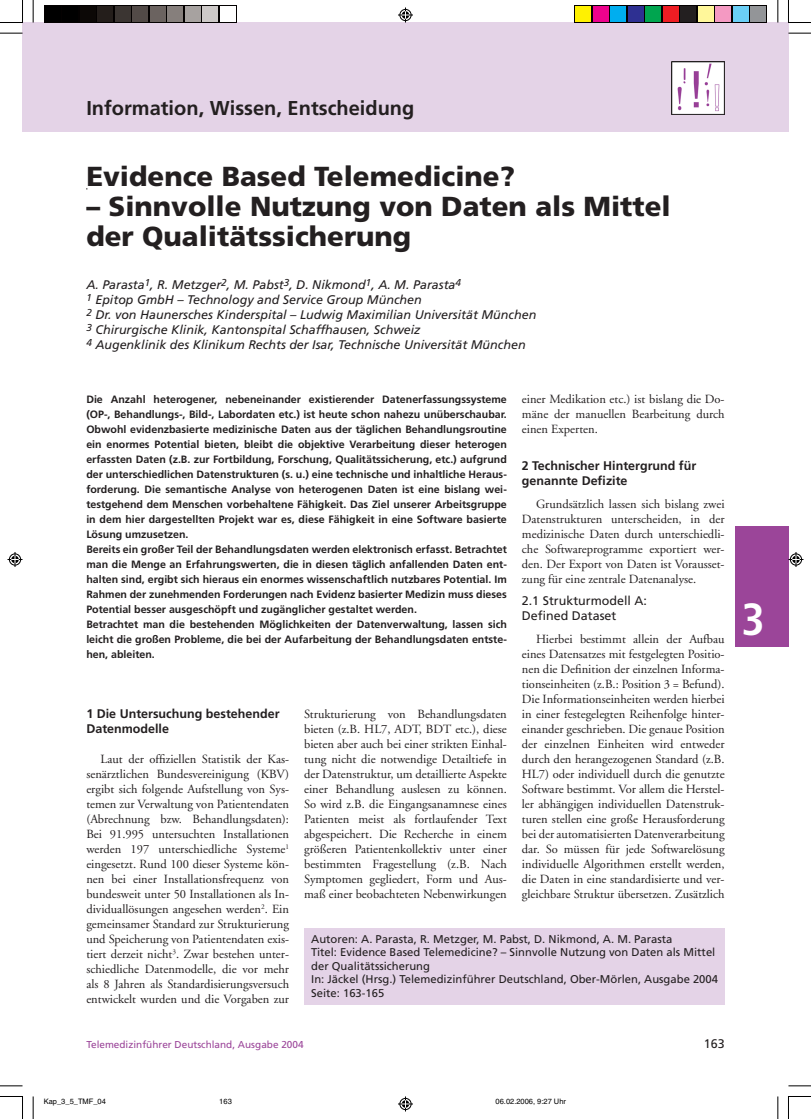
<style>
.page{position:relative;width:811px;height:1119px;background:#fff}
.page>*{position:absolute;margin:0;border:0;box-sizing:border-box;transform-origin:0 0}
.t1{font:700 condensed 45px "Frutiger";color:#fff}
.t2{font:900 27.5px/30px "Frutiger";color:#231f20}
.t3{font:700 20px "Frutiger";color:#231f20}
.t4{font:12.5px/15px "Adobe Garamond";color:#231f20;text-align:justify}
.t5{font:italic 12.5px/15px "Frutiger";color:#231f20}
.t6{font:700 12.5px/15px "Frutiger";color:#231f20}
.t7{font:12.5px/15px "Frutiger";color:#231f20}
.t8{font:11.25px/13.5px "Frutiger";color:#231f20}
.t9{font:700 10.62px/15px "Frutiger";color:#231f20}
.t10{font:10px "Frutiger";color:#9b4599}
.t11{font:7.5px "Helvetica";color:#000}
</style>
<div class="page">
<div style="left:22px;top:23px;width:11px;height:109px;background:#e4d3e7"></div>
<div style="left:33px;top:23px;width:755px;height:109px;background:#e4d3e7"></div>
<div style="left:735px;top:526px;width:53px;height:120px;background:#9b4599"></div>
<img style="left:671px;top:61px;width:53px;height:54px">
<div style="left:304px;top:928px;width:420px;height:76px;background:#e4d3e7"></div>
<svg style="left:44px;top:5px;width:192px;height:18px"></svg>
<div style="left:45px;top:6px;width:15px;height:15px;background:#000"></div>
<div style="left:63px;top:6px;width:15px;height:15px;background:#000"></div>
<div style="left:80px;top:6px;width:15px;height:15px;background:#0c0806"></div>
<div style="left:98px;top:6px;width:15px;height:15px;background:#241e1b"></div>
<div style="left:115px;top:6px;width:15px;height:15px;background:#3b3532"></div>
<div style="left:133px;top:6px;width:15px;height:15px;background:#524a47"></div>
<div style="left:150px;top:6px;width:15px;height:15px;background:#6b6360"></div>
<div style="left:168px;top:6px;width:15px;height:15px;background:#867f7c"></div>
<div style="left:185px;top:6px;width:15px;height:15px;background:#a7a2a0"></div>
<div style="left:203px;top:6px;width:15px;height:15px;background:#cdc9c8"></div>
<div style="left:220px;top:6px;width:15px;height:15px;background:#fff"></div>
<svg style="left:574px;top:5px;width:193px;height:18px"></svg>
<div style="left:575px;top:6px;width:15px;height:15px;background:#fff101"></div>
<div style="left:593px;top:6px;width:15px;height:15px;background:#ed028c"></div>
<div style="left:610px;top:6px;width:15px;height:15px;background:#00aeef"></div>
<div style="left:628px;top:6px;width:15px;height:15px;background:#2e3092"></div>
<div style="left:645px;top:6px;width:15px;height:15px;background:#00a54f"></div>
<div style="left:663px;top:6px;width:15px;height:15px;background:#ee1d23"></div>
<div style="left:680px;top:6px;width:15px;height:15px;background:#231f20"></div>
<div style="left:698px;top:6px;width:15px;height:15px;background:#fff79a"></div>
<div style="left:715px;top:6px;width:15px;height:15px;background:#f499c2"></div>
<div style="left:733px;top:6px;width:15px;height:15px;background:#6bcff6"></div>
<div style="left:750px;top:6px;width:15px;height:15px;background:#939598"></div>
<svg style="left:33px;top:0;width:1px;height:23px"></svg>
<svg style="left:0;top:33px;width:22px;height:1px"></svg>
<svg style="left:777px;top:0;width:1px;height:23px"></svg>
<svg style="left:788px;top:33px;width:22px;height:1px"></svg>
<svg style="left:33px;top:1096px;width:1px;height:23px"></svg>
<svg style="left:0;top:1085px;width:22px;height:1px"></svg>
<svg style="left:777px;top:1096px;width:1px;height:23px"></svg>
<svg style="left:788px;top:1085px;width:22px;height:1px"></svg>
<svg style="left:0;top:0;width:23px;height:23px"></svg>
<svg style="left:788px;top:0;width:22px;height:23px"></svg>
<svg style="left:0;top:1096px;width:23px;height:23px"></svg>
<svg style="left:788px;top:1096px;width:22px;height:23px"></svg>
<svg style="left:398px;top:8px;width:15px;height:15px"></svg>
<svg style="left:398px;top:1096px;width:15px;height:15px"></svg>
<svg style="left:8px;top:552px;width:14px;height:15px"></svg>
<svg style="left:788px;top:552px;width:15px;height:15px"></svg>
<h3 class="t3" style="left:86px;top:96px;width:329px">Information, Wissen, Entscheidung</h3>
<h2 class="t2" style="left:86px;top:161px;width:430px">Evidence Based Telemedicine?</h2>
<h2 class="t2" style="left:86px;top:191px;width:585px">– Sinnvolle Nutzung von Daten als Mittel der Qualitätssicherung</h2>
<p class="t5" style="left:86px;top:277px;width:451px">A. Parasta<sup>1</sup>, R. Metzger<sup>2</sup>, M. Pabst<sup>3</sup>, D. Nikmond<sup>1</sup>, A. M. Parasta<sup>4<br>1</sup> Epitop GmbH – Technology and Service Group München<br><sup>2</sup> Dr. von Haunersches Kinderspital – Ludwig Maximilian Universität München <sup>3</sup> Chirurgische Klinik, Kantonspital Schaffhausen, Schweiz<br><sup>4</sup> Augenklinik des Klinikum Rechts der Isar, Technische Universität München</p>
<p class="t4" style="left:521px;top:392px;width:204px">einer Medikation etc.) ist bislang die Do&shy;mäne der manuellen Bearbeitung durch einen Experten.</p>
<p class="t6" style="left:521px;top:458px;width:176px">2 Technischer Hintergrund für genannte Defizite</p>
<p class="t4" style="left:521px;top:497px;width:204px;text-indent:14px">Grundsätzlich lassen sich bislang zwei Datenstrukturen unterscheiden, in der medizinische Daten durch unterschiedli&shy;che Softwareprogramme exportiert wer&shy;den. Der Export von Daten ist Vorausset&shy;zung für eine zentrale Datenanalyse.</p>
<p class="t7" style="left:521px;top:593px;width:127px">2.1 Strukturmodell A:<br>Defined Dataset</p>
<p class="t4" style="left:521px;top:632px;width:204px;text-indent:14px">Hierbei bestimmt allein der Aufbau eines Datensatzes mit festgelegten Positio&shy;nen die Definition der einzelnen Informa&shy;tionseinheiten (z.B.: Position 3 = Befund).<br>Die Informationseinheiten werden hierbei in einer festegelegten Reihenfolge hinter&shy;einander geschrieben. Die genaue Position der einzelnen Einheiten wird entweder durch den herangezogenen Standard (z.B.<br>HL7) oder individuell durch die genutzte Software bestimmt. Vor allem die Herstel&shy;ler abhängigen individuellen Datenstruk&shy;turen stellen eine große Herausforderung bei der automatisierten Datenverarbeitung dar. So müssen für jede Softwarelösung individuelle Algorithmen erstellt werden, die Daten in eine standardisierte und ver&shy;gleichbare Struktur übersetzen. Zusätzlich</p>
<p class="t9" style="left:86px;top:392px;width:422px">Die Anzahl heterogener, nebeneinander existierender Datenerfassungssysteme (OP-, Behandlungs-, Bild-, Labordaten etc.) ist heute schon nahezu unüberschaubar.<br>Obwohl evidenzbasierte medizinische Daten aus der täglichen Behandlungsroutine ein enormes Potential bieten, bleibt die objektive Verarbeitung dieser heterogen erfassten Daten (z.B. zur Fortbildung, Forschung, Qualitätssicherung, etc.) aufgrund der unterschiedlichen Datenstrukturen (s. u.) eine technische und inhaltliche Heraus&shy;forderung. Die semantische Analyse von heterogenen Daten ist eine bislang wei&shy;testgehend dem Menschen vorbehaltene Fähigkeit. Das Ziel unserer Arbeitsgruppe in dem hier dargestellten Projekt war es, diese Fähigkeit in eine Software basierte Lösung umzusetzen.<br>Bereits ein großer Teil der Behandlungsdaten werden elektronisch erfasst. Betrachtet man die Menge an Erfahrungswerten, die in diesen täglich anfallenden Daten ent&shy;halten sind, ergibt sich hieraus ein enormes wissenschaftlich nutzbares Potential. Im Rahmen der zunehmenden Forderungen nach Evidenz basierter Medizin muss dieses Potential besser ausgeschöpft und zugänglicher gestaltet werden.<br>Betrachtet man die bestehenden Möglichkeiten der Datenverwaltung, lassen sich leicht die großen Probleme, die bei der Aufarbeitung der Behandlungsdaten entste&shy;hen, ableiten.</p>
<p class="t6" style="left:86px;top:706px;width:195px">1 Die Untersuchung bestehender<br>Datenmodelle</p>
<p class="t4" style="left:86px;top:752px;width:204px;text-indent:14px">Laut der offiziellen Statistik der Kas&shy;senärztlichen Bundesvereinigung (KBV) ergibt sich folgende Aufstellung von Sys&shy;temen zur Verwaltung von Patientendaten (Abrechnung bzw. Behandlungsdaten):<br>Bei 91.995 untersuchten Installationen werden 197 unterschiedliche Systeme<sup>1 </sup>eingesetzt. Rund 100 dieser Systeme kön&shy;nen bei einer Installationsfrequenz von bundesweit unter 50 Installationen als In&shy;dividuallösungen angesehen werden<sup>2</sup>. Ein gemeinsamer Standard zur Strukturierung und Speicherung von Patientendaten exis&shy;tiert derzeit nicht<sup>3</sup>. Zwar bestehen unter&shy;schiedliche Datenmodelle, die vor mehr als 8 Jahren als Standardisierungsversuch entwickelt wurden und die Vorgaben zur</p>
<p class="t4" style="left:304px;top:707px;width:204px">Strukturierung von Behandlungsdaten bieten (z.B. HL7, ADT, BDT etc.), diese bieten aber auch bei einer strikten Einhal&shy;tung nicht die notwendige Detailtiefe in der Datenstruktur, um detaillierte Aspekte einer Behandlung auslesen zu können.<br>So wird z.B. die Eingangsanamnese eines Patienten meist als fortlaufender Text abgespeichert. Die Recherche in einem größeren Patientenkollektiv unter einer bestimmten Fragestellung (z.B. Nach Symptomen gegliedert, Form und Aus&shy;maß einer beobachteten Nebenwirkungen</p>
<p class="t8" style="left:311px;top:932px;width:408px">Autoren: A. Parasta, R. Metzger, M. Pabst, D. Nikmond, A. M. Parasta<br>Titel: Evidence Based Telemedicine? – Sinnvolle Nutzung von Daten als Mittel der Qualitätssicherung<br>In: Jäckel (Hrsg.) Telemedizinführer Deutschland, Ober-Mörlen, Ausgabe 2004<br>Seite: 163-165</p>
<p class="t10" style="left:86px;top:1038px;width:219px">Telemedizinführer Deutschland, Ausgabe 2004</p>
<p class="t7" style="left:703px;top:1036px;width:22px">163</p>
<h1 class="t1" style="left:741px;top:592px;width:25px">3</h1>
<p class="t11" style="left:44px;top:1097px;width:64px">Kap_3_5_TMF_04</p>
<p class="t11" style="left:219px;top:1097px;width:14px">163</p>
<p class="t11" style="left:495px;top:1097px;width:72px">06.02.2006, 9:27 Uhr</p>
</div>
